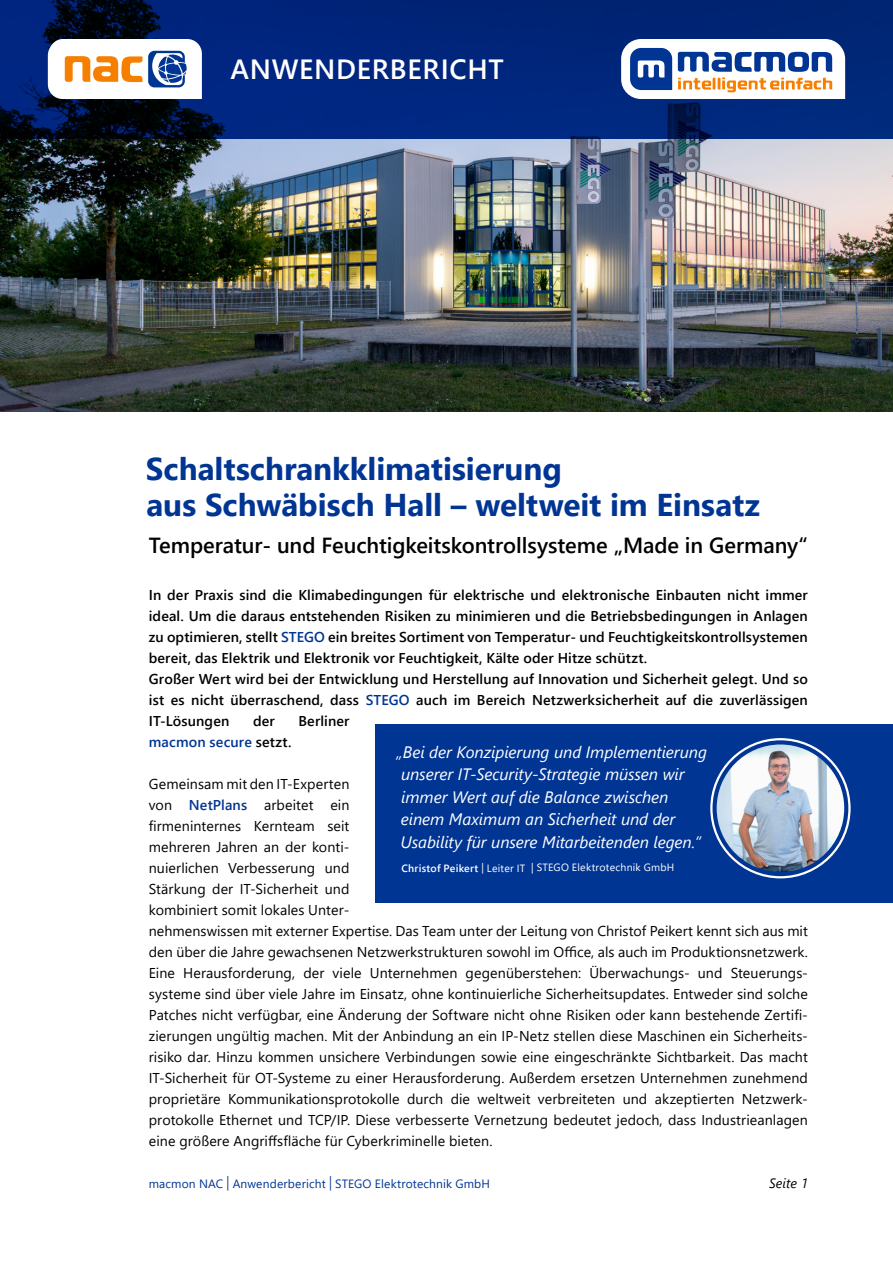
<style>
.page{position:relative;width:893px;height:1263px;background:#fff}
.page>*{position:absolute;margin:0;border:0;box-sizing:border-box;transform-origin:0 0}
.t1{font:700 31.5px/36px "Segoe UI";color:#003594}
.t2{font:600 27.75px "Segoe UI";letter-spacing:.025em;color:#fff}
.t3{font:600 21.9px "Segoe UI";letter-spacing:-.005em;color:#000}
.t4{font:italic 16.5px/22.5px "Segoe UI";letter-spacing:-.005em;color:#fff}
.t5{font:14.25px/21px "Segoe UI";letter-spacing:.005em;color:#000}
.t6{font:600 14.25px/21px "Segoe UI";letter-spacing:.01em;color:#000}
.t7{font:600 14.25px "Segoe UI";letter-spacing:.01em;color:#003594}
.t8{font:italic 13.5px "Segoe UI";color:#000}
.t9{font:12px "Segoe UI";letter-spacing:.015em;color:#003594}
.t10{font:10.5px "Segoe UI";letter-spacing:.025em;color:#fff}
.s1{color:#003594}
.s2{color:#000}
.s3{font-weight:600;color:#003594}
.s4{font-weight:600}
.s5{font-size:14.4px}
</style>
<div class="page">
<img style="left:0;top:138px;width:893px;height:273px">
<svg style="left:0;top:0;width:893px;height:138px;fill:#00267d"></svg>
<svg style="left:48px;top:39px;width:154px;height:60px"></svg>
<svg style="left:621px;top:39px;width:224px;height:60px"></svg>
<div style="left:375px;top:724px;width:518px;height:179px;background:#003594"></div>
<img style="left:717px;top:744px;width:127px;height:128px;border-radius:64px">
<h2 class="t2" style="left:230px;top:43px;width:275px">ANWENDERBERICHT</h2>
<h1 class="t1" style="left:146px;top:448px;width:615px">Schaltschrankklimatisierung<br>aus Schwäbisch Hall – weltweit im Einsatz</h1>
<h3 class="t3" style="left:149px;top:524px;width:661px">Temperatur- und Feuchtigkeitskontrollsysteme „Made in Germany“</h3>
<p class="t6" style="left:149px;top:583px;width:661px">In der Praxis sind die Klimabedingungen für elektrische und elektronische Einbauten nicht immer ideal. Um die daraus entstehenden Risiken zu minimieren und die Betriebsbedingungen in Anlagen zu optimieren, stellt <span class="s1">STEGO</span> ein breites Sortiment von Temperatur- und Feuchtigkeitskontrollsystemen bereit, das Elektrik und Elektronik vor Feuchtigkeit, Kälte oder Hitze schützt.<br>Großer Wert wird bei der Entwicklung und Herstellung auf Innovation und Sicherheit gelegt. Und so ist es nicht überraschend, dass <span class="s1">STEGO</span> auch im Bereich Netzwerksicherheit auf die zuverlässigen IT-Lösungen</p>
<p class="t6" style="left:253px;top:709px;width:23px">der</p>
<p class="t6" style="left:299px;top:709px;width:52px">Berliner</p>
<p class="t7" style="left:149px;top:729px;width:144px">macmon secure <span class="s2">setzt.</span></p>
<p class="t5" style="left:149px;top:772px;width:661px">Gemeinsam mit den IT-Experten<br>von <span class="s3">NetPlans</span> arbeitet ein<br>firmeninternes Kernteam seit<br>mehreren Jahren an der konti-<br>nuierlichen Verbesserung und<br>Stärkung der IT-Sicherheit und<br>kombiniert somit lokales Unter-<br>nehmenswissen mit externer Expertise. Das Team unter der Leitung von Christof Peikert kennt sich aus mit den über die Jahre gewachsenen Netzwerkstrukturen sowohl im Office, als auch im Produktionsnetzwerk.<br>Eine Herausforderung, der viele Unternehmen gegenüberstehen: Überwachungs- und Steuerungs&shy;systeme sind über viele Jahre im Einsatz, ohne kontinuierliche Sicherheitsupdates. Entweder sind solche Patches nicht verfügbar, eine Änderung der Software nicht ohne Risiken oder kann bestehende Zertifi&shy;zierungen ungültig machen. Mit der Anbindung an ein IP-Netz stellen diese Maschinen ein Sicherheits&shy;risiko dar. Hinzu kommen unsichere Verbindungen sowie eine eingeschränkte Sichtbarkeit. Das macht IT-Sicherheit für OT-Systeme zu einer Herausforderung. Außerdem ersetzen Unternehmen zunehmend proprietäre Kommunikationsprotokolle durch die weltweit verbreiteten und akzeptierten Netzwerk&shy;protokolle Ethernet und TCP/IP. Diese verbesserte Vernetzung bedeutet jedoch, dass Industrieanlagen eine größere Angriffsfläche für Cyberkriminelle bieten.</p>
<p class="t4" style="left:396px;top:738px;width:312px">„Bei der Konzipierung und Implementierung unserer IT-Security-Strategie müssen wir immer Wert auf die Balance zwischen einem Maximum an Sicherheit und der Usability für unsere Mitarbeitenden legen.“</p>
<p class="t10" style="left:401px;top:857px;width:274px"><span class="s4">Christof Peikert</span> | Leiter IT | STEGO Elektrotechnik GmbH</p>
<p class="t9" style="left:149px;top:1172px;width:343px">macmon NAC <span class="s5">|</span> Anwenderbericht <span class="s5">|</span> STEGO Elektrotechnik GmbH</p>
<p class="t8" style="left:769px;top:1170px;width:40px">Seite 1</p>
</div>
